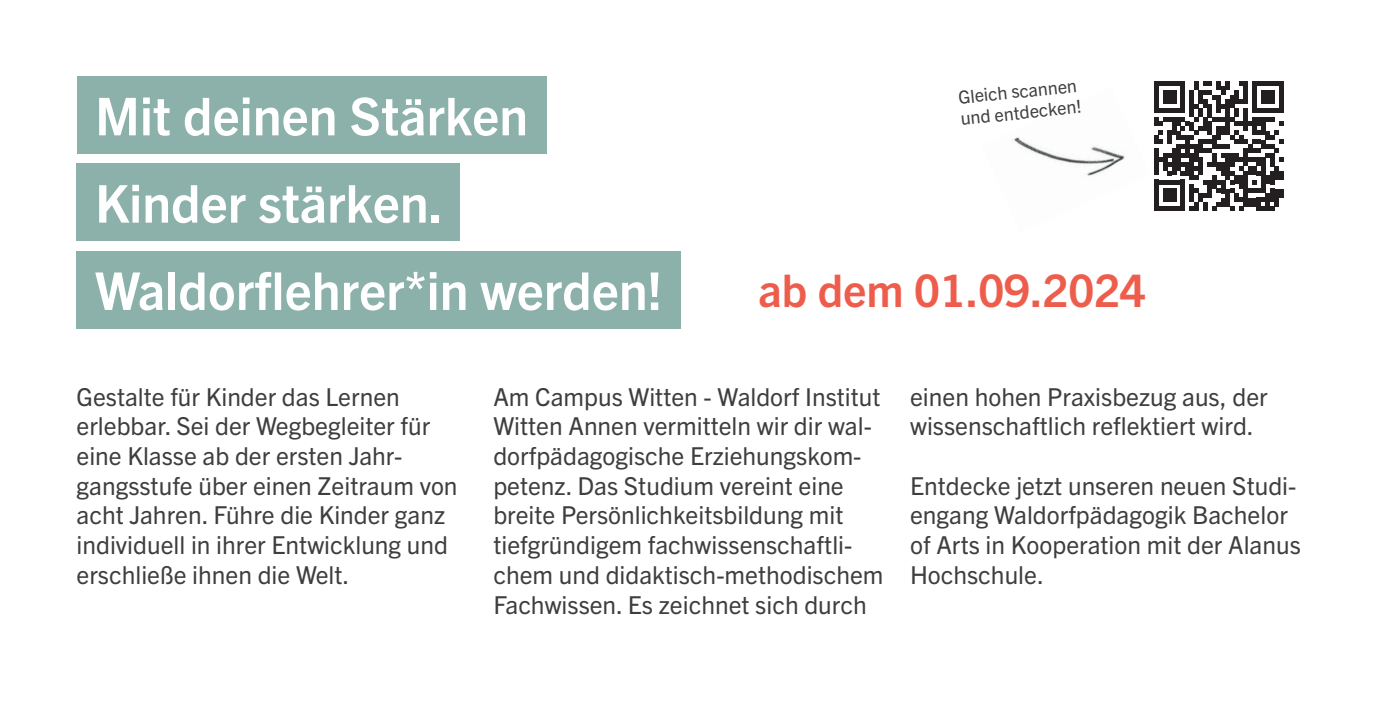
<style>
.page{position:relative;width:1378px;height:708px;background:#fff}
.page>*{position:absolute;margin:0;border:0;box-sizing:border-box;transform-origin:0 0}
.t1{font:700 52.2px/87.3px "Trade Gothic Next LT Pro";color:#fff}
.t2{font:700 45px "Trade Gothic Next LT Pro";color:#ee5d4c}
.t3{font:24.75px/29.7px "Trade Gothic Next LT Pro";color:#3e3e3f}
.t4{font:18px/21.6px "Trade Gothic Next LT Pro";color:#3e3e3f}
</style>
<div class="page">
<img style="left:1013px;top:137px;width:112px;height:39px">
<svg style="left:1154px;top:81px;width:129px;height:130px"></svg>
<div style="left:77px;top:77px;width:469px;height:77px;background:#8cb1ab"></div>
<div style="left:77px;top:164px;width:383px;height:77px;background:#8cb1ab"></div>
<div style="left:77px;top:251px;width:604px;height:77px;background:#8cb1ab"></div>
<h1 class="t1" style="left:95px;top:69px;width:569px">Mit deinen Stärken<br>Kinder stärken.<br>Waldorflehrer*in werden!</h1>
<p class="t4" style="left:957px;top:86px;width:123px;rotate:-6deg">Gleich scannen und entdecken!</p>
<h2 class="t2" style="left:758px;top:259px;width:389px">ab dem 01.09.2024</h2>
<p class="t3" style="left:77px;top:380px;width:382px">Gestalte für Kinder das Lernen erlebbar. Sei der Wegbegleiter für eine Klasse ab der ersten Jahr&shy;gangsstufe über einen Zeitraum von acht Jahren. Führe die Kinder ganz individuell in ihrer Entwicklung und erschließe ihnen die Welt.</p>
<p class="t3" style="left:493px;top:380px;width:392px">Am Campus Witten - Waldorf Institut Witten Annen vermitteln wir dir wal&shy;dorfpädagogische Erziehungskom&shy;petenz. Das Studium vereint eine breite Persönlichkeitsbildung mit tiefgründigem fachwissenschaftli&shy;chem und didaktisch-methodischem Fachwissen. Es zeichnet sich durch</p>
<p class="t3" style="left:910px;top:380px;width:359px">einen hohen Praxisbezug aus, der wissenschaftlich reflektiert wird.</p>
<p class="t3" style="left:910px;top:469px;width:392px">Entdecke jetzt unseren neuen Studi&shy;engang Waldorfpädagogik Bachelor of Arts in Kooperation mit der Alanus<br>Hochschule.</p>
</div>
